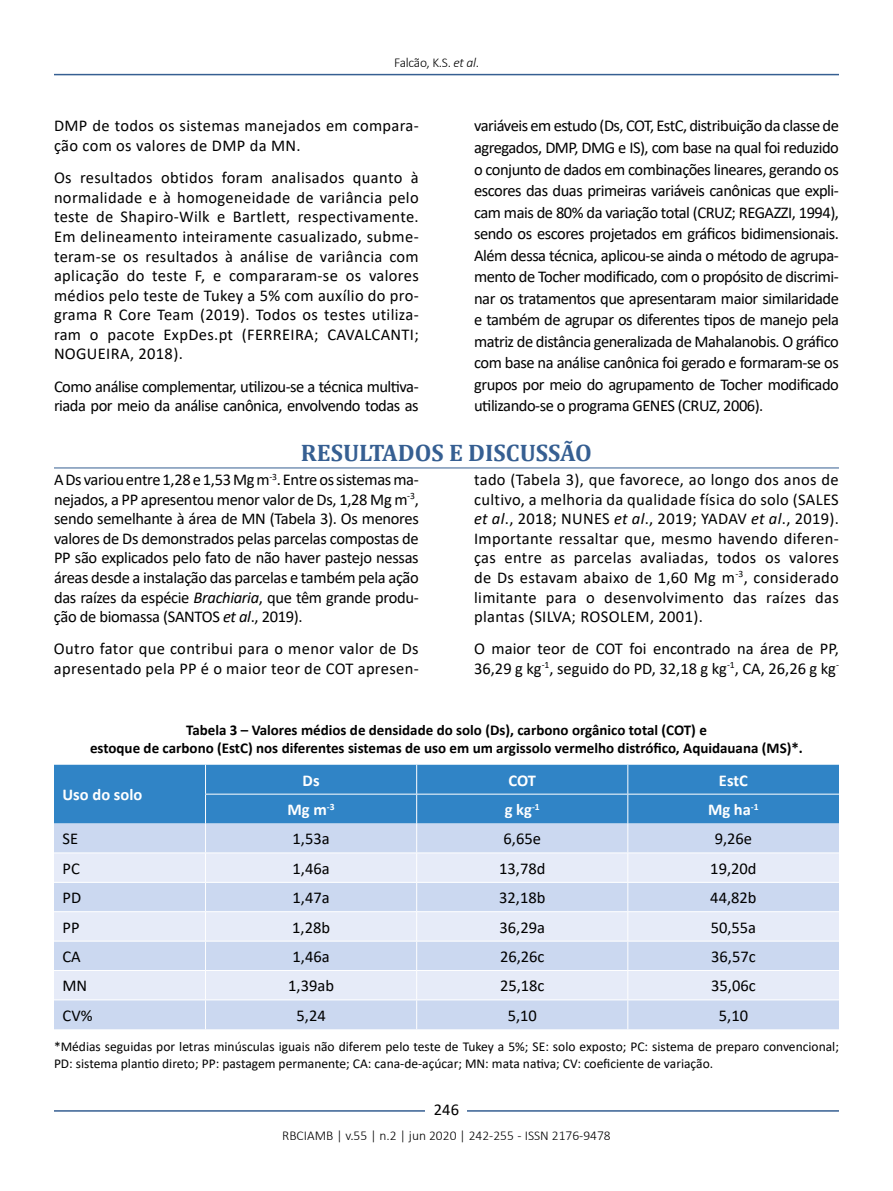
<style>
.page{position:relative;width:893px;height:1191px;background:#fff}
.page>*{position:absolute;margin:0;border:0;box-sizing:border-box;transform-origin:0 0}
.t1{font:700 24px "Cambria";color:#365f92}
.t2{font:16.5px/19.5px "Calibri";color:#000;text-align:justify}
.t3{font:16.5px/19.5px "Calibri";letter-spacing:.02em;color:#000}
.t4{font:16.5px/19.5px "Calibri";letter-spacing:-.03em;color:#000}
.t5{font:700 16.5px "Calibri";color:#fff}
.t6{font:700 15px/18px "Calibri";color:#000;text-align:center}
.t7{font:13.5px/16.2px "Calibri";color:#000}
.t8{font:300 13.5px "Calibri";color:#000}
.s1{font-style:italic}
</style>
<div class="page">
<hr style="left:54px;top:74px;width:785px;height:1px;background:#365f92">
<hr style="left:54px;top:1110px;width:785px;height:1px;background:#365f92">
<div style="left:426px;top:1096px;width:41px;height:26px;background:#fff"></div>
<hr style="left:54px;top:468px;width:785px;height:1px;background:#365f92">
<div style="left:54px;top:764px;width:785px;height:59px;background:#3084c6"></div>
<div style="left:54px;top:823px;width:785px;height:206px;background:#cbd8f0"></div>
<svg style="left:54px;top:853px;width:785px;height:146px;background:#dbe3f4"></svg>
<hr style="left:205px;top:793px;width:212px;height:1px;background:#fff">
<hr style="left:417px;top:793px;width:211px;height:1px;background:#fff">
<hr style="left:628px;top:793px;width:211px;height:1px;background:#fff">
<hr style="left:54px;top:852px;width:152px;height:1px;background:#fff">
<hr style="left:206px;top:852px;width:211px;height:1px;background:#fff">
<hr style="left:417px;top:852px;width:211px;height:1px;background:#fff">
<hr style="left:628px;top:852px;width:211px;height:1px;background:#fff">
<hr style="left:54px;top:882px;width:152px;height:1px;background:#fff">
<hr style="left:206px;top:882px;width:211px;height:1px;background:#fff">
<hr style="left:417px;top:882px;width:211px;height:1px;background:#fff">
<hr style="left:628px;top:882px;width:211px;height:1px;background:#fff">
<hr style="left:54px;top:911px;width:152px;height:1px;background:#fff">
<hr style="left:206px;top:911px;width:211px;height:1px;background:#fff">
<hr style="left:417px;top:911px;width:211px;height:1px;background:#fff">
<hr style="left:628px;top:911px;width:211px;height:1px;background:#fff">
<hr style="left:54px;top:940px;width:152px;height:1px;background:#fff">
<hr style="left:206px;top:940px;width:211px;height:1px;background:#fff">
<hr style="left:417px;top:940px;width:211px;height:1px;background:#fff">
<hr style="left:628px;top:940px;width:211px;height:1px;background:#fff">
<hr style="left:54px;top:970px;width:152px;height:1px;background:#fff">
<hr style="left:206px;top:970px;width:211px;height:1px;background:#fff">
<hr style="left:417px;top:970px;width:211px;height:1px;background:#fff">
<hr style="left:628px;top:970px;width:211px;height:1px;background:#fff">
<hr style="left:54px;top:999px;width:152px;height:1px;background:#fff">
<hr style="left:206px;top:999px;width:211px;height:1px;background:#fff">
<svg style="left:205px;top:764px;width:1px;height:265px"></svg>
<hr style="left:417px;top:999px;width:211px;height:1px;background:#fff">
<svg style="left:416px;top:764px;width:1px;height:265px"></svg>
<hr style="left:628px;top:999px;width:211px;height:1px;background:#fff">
<svg style="left:627px;top:764px;width:1px;height:265px"></svg>
<p class="t8" style="left:394px;top:54px;width:86px">Falcão, K.S. <span class="s1">et al</span>.</p>
<p class="t2" style="left:474px;top:115px;width:366px;line-height:21.5px">variáveis em estudo (Ds, COT, EstC, distribuição da classe de agregados, DMP, DMG e IS), com base na qual foi reduzido o conjunto de dados em combinações lineares, gerando os escores das duas primeiras variáveis canônicas que expli&shy;cam mais de 80% da variação total (CRUZ; REGAZZI, 1994), sendo os escores projetados em gráficos bidimensionais.<br>Além dessa técnica, aplicou-se ainda o método de agrupa&shy;mento de Tocher modificado, com o propósito de discrimi&shy;nar os tratamentos que apresentaram maior similaridade e também de agrupar os diferentes tipos de manejo pela matriz de distância generalizada de Mahalanobis. O gráfico com base na análise canônica foi gerado e formaram-se os grupos por meio do agrupamento de Tocher modificado utilizando-se o programa GENES (CRUZ, 2006).</p>
<h1 class="t1" style="left:301px;top:436px;width:293px">RESULTADOS E DISCUSSÃO</h1>
<p class="t2" style="left:54px;top:469px;width:366px">A Ds variou entre 1,28 e 1,53 Mg m<sup>-3</sup>. Entre os sistemas ma&shy;nejados, a PP apresentou menor valor de Ds, 1,28 Mg m<sup>-3</sup>, sendo semelhante à área de MN (Tabela 3). Os menores valores de Ds demonstrados pelas parcelas compostas de PP são explicados pelo fato de não haver pastejo nessas áreas desde a instalação das parcelas e também pela ação das raízes da espécie <span class="s1">Brachiaria</span>, que têm grande produ&shy;ção de biomassa (SANTOS <span class="s1">et al</span>., 2019).</p>
<p class="t3" style="left:54px;top:639px;width:366px">Outro fator que contribui para o menor valor de Ds apresentado pela PP é o maior teor de COT apresen-</p>
<p class="t3" style="left:54px;top:116px;width:366px">DMP de todos os sistemas manejados em compara&shy;ção com os valores de DMP da MN.</p>
<p class="t2" style="left:54px;top:168px;width:366px">Os resultados obtidos foram analisados quanto à normalidade e à homogeneidade de variância pelo teste de Shapiro-Wilk e Bartlett, respectivamente.<br>Em delineamento inteiramente casualizado, subme&shy;teram-se os resultados à análise de variância com aplicação do teste F, e compararam-se os valores médios pelo teste de Tukey a 5% com auxílio do pro&shy;grama R Core Team (2019). Todos os testes utiliza&shy;ram o pacote ExpDes.pt (FERREIRA; CAVALCANTI; NOGUEIRA, 2018).</p>
<p class="t4" style="left:54px;top:376px;width:366px">Como análise complementar, utilizou-se a técnica multiva&shy;riada por meio da análise canônica, envolvendo todas as</p>
<p class="t2" style="left:474px;top:469px;width:366px">tado (Tabela 3), que favorece, ao longo dos anos de cultivo, a melhoria da qualidade física do solo (SALES <span class="s1">et al</span>., 2018; NUNES <span class="s1">et al</span>., 2019; YADAV <span class="s1">et al</span>., 2019).<br>Importante ressaltar que, mesmo havendo diferen&shy;ças entre as parcelas avaliadas, todos os valores de Ds estavam abaixo de 1,60 Mg m<sup>-3</sup>, considerado limitante para o desenvolvimento das raízes das plantas (SILVA; ROSOLEM, 2001).</p>
<p class="t2" style="left:474px;top:639px;width:366px">O maior teor de COT foi encontrado na área de PP,<br>36,29 g kg<sup>-1</sup>, seguido do PD, 32,18 g kg<sup>-1</sup>, CA, 26,26 g kg<sup>-</sup></p>
<p class="t6" style="left:90px;top:720px;width:714px">Tabela 3 – Valores médios de densidade do solo (Ds), carbono orgânico total (COT) e<br>estoque de carbono (EstC) nos diferentes sistemas de uso em um argissolo vermelho distrófico, Aquidauana (MS)*.</p>
<p class="t5" style="left:63px;top:783px;width:81px">Uso do solo</p>
<p class="t5" style="left:303px;top:768px;width:18px">Ds</p>
<p class="t5" style="left:508px;top:768px;width:29px">COT</p>
<p class="t5" style="left:719px;top:768px;width:30px">EstC</p>
<p class="t5" style="left:287px;top:798px;width:49px">Mg m<sup>-3</sup></p>
<p class="t5" style="left:505px;top:798px;width:37px">g kg<sup>-1</sup></p>
<p class="t5" style="left:708px;top:798px;width:52px">Mg ha<sup>-1</sup></p>
<p class="t2" style="left:63px;top:828px;width:17px">SE</p>
<p class="t2" style="left:293px;top:828px;width:39px">1,53a</p>
<p class="t2" style="left:504px;top:828px;width:39px">6,65e</p>
<p class="t2" style="left:715px;top:828px;width:39px">9,26e</p>
<p class="t2" style="left:63px;top:858px;width:19px">PC</p>
<p class="t2" style="left:293px;top:858px;width:39px">1,46a</p>
<p class="t2" style="left:499px;top:858px;width:48px">13,78d</p>
<p class="t2" style="left:710px;top:858px;width:48px">19,20d</p>
<p class="t2" style="left:63px;top:887px;width:20px">PD</p>
<p class="t2" style="left:293px;top:887px;width:39px">1,47a</p>
<p class="t2" style="left:499px;top:887px;width:48px">32,18b</p>
<p class="t2" style="left:710px;top:887px;width:48px">44,82b</p>
<p class="t2" style="left:63px;top:917px;width:19px">PP</p>
<p class="t2" style="left:292px;top:917px;width:39px">1,28b</p>
<p class="t2" style="left:499px;top:917px;width:47px">36,29a</p>
<p class="t2" style="left:711px;top:917px;width:47px">50,55a</p>
<p class="t2" style="left:63px;top:946px;width:20px">CA</p>
<p class="t2" style="left:293px;top:946px;width:39px">1,46a</p>
<p class="t2" style="left:500px;top:946px;width:46px">26,26c</p>
<p class="t2" style="left:711px;top:946px;width:46px">36,57c</p>
<p class="t2" style="left:63px;top:975px;width:26px">MN</p>
<p class="t2" style="left:288px;top:975px;width:47px">1,39ab</p>
<p class="t2" style="left:500px;top:975px;width:46px">25,18c</p>
<p class="t2" style="left:711px;top:975px;width:46px">35,06c</p>
<p class="t2" style="left:63px;top:1005px;width:31px">CV%</p>
<p class="t2" style="left:297px;top:1005px;width:31px">5,24</p>
<p class="t2" style="left:508px;top:1005px;width:31px">5,10</p>
<p class="t2" style="left:719px;top:1005px;width:31px">5,10</p>
<p class="t7" style="left:54px;top:1038px;width:786px">*Médias seguidas por letras minúsculas iguais não diferem pelo teste de Tukey a 5%; SE: solo exposto; PC: sistema de preparo convencional;<br>PD: sistema plantio direto; PP: pastagem permanente; CA: cana-de-açúcar; MN: mata nativa; CV: coeficiente de variação.</p>
<p class="t2" style="left:434px;top:1099px;width:27px">246</p>
<p class="t8" style="left:282px;top:1126px;width:330px">RBCIAMB | v.55 | n.2 | jun 2020 | 242-255 - ISSN 2176-9478</p>
</div>
